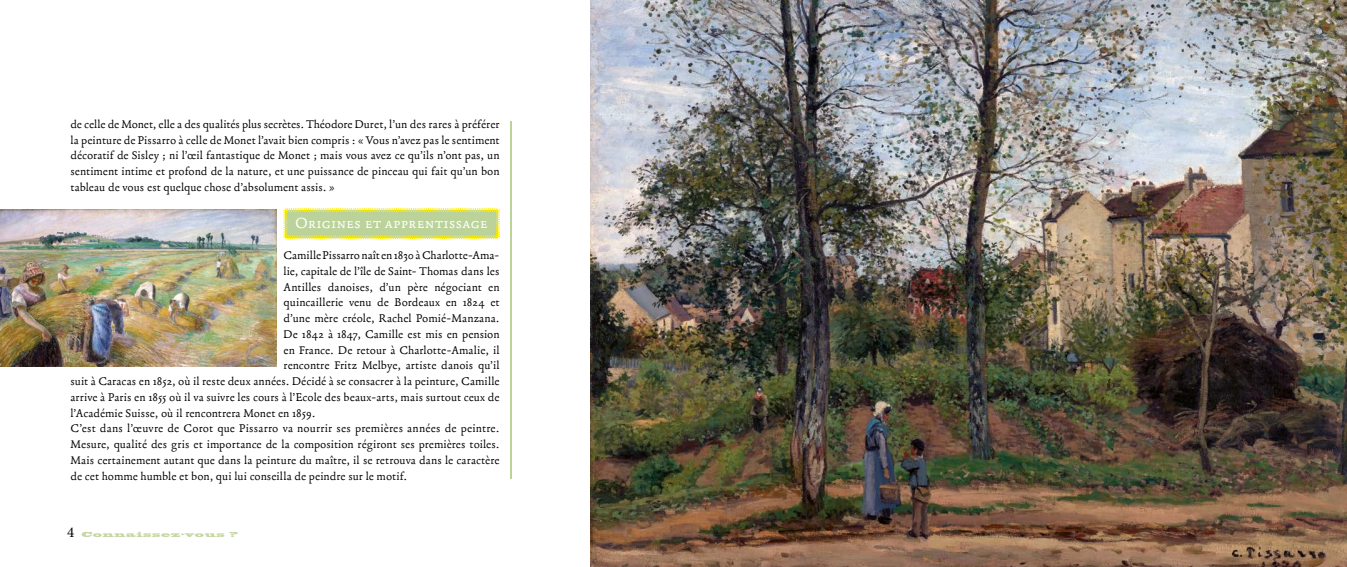
<style>
.page{position:relative;width:1347px;height:567px;background:#fff}
.page>*{position:absolute;margin:0;border:0;box-sizing:border-box;transform-origin:0 0}
.t1{font:17.5px "Fabiol SC";letter-spacing:-.005em;color:#fff}
.t2{font:13.12px/15.8px "Fabiol";letter-spacing:.005em;color:#000;text-align:justify}
.t3{font:6.88px "Blackoak Std";letter-spacing:.1em;color:#c5d8a4}
.s1{font-family:"Minion Pro";font-size:15px;color:#000}
</style>
<div class="page">
<svg style="left:283px;top:208px;width:217px;height:32px;background:#cada8d"></svg>
<img style="left:0;top:209px;width:276px;height:158px">
<img style="left:590px;top:0;width:756px;height:567px">
<hr style="left:510px;top:121px;width:2px;height:358px;background:#bbd39b">
<p class="t2" style="left:70px;top:116px;width:430px">de celle de Monet, elle a des qualités plus secrètes. Théodore Duret, l’un des rares à préférer la peinture de Pissarro à celle de Monet l’avait bien compris : « Vous n’avez pas le sentiment décoratif de Sisley ; ni l’œil fantastique de Monet ; mais vous avez ce qu’ils n’ont pas, un sentiment intime et profond de la nature, et une puissance de pinceau qui fait qu’un bon tableau de vous est quelque chose d’absolument assis. »</p>
<h1 class="t1" style="left:295px;top:213px;width:194px">Origines et apprentissage</h1>
<p class="t2" style="left:283px;top:248px;width:217px">Camille Pissarro naît en 1830 à Charlotte-Ama-</p>
<p class="t2" style="left:283px;top:263px;width:217px">lie, capitale de l’île de Saint- Thomas dans les</p>
<p class="t2" style="left:283px;top:279px;width:217px">Antilles danoises, d’un père négociant en</p>
<p class="t2" style="left:283px;top:295px;width:217px">quincaillerie venu de Bordeaux en 1824 et</p>
<p class="t2" style="left:283px;top:311px;width:217px">d’une mère créole, Rachel Pomié-Manzana.</p>
<p class="t2" style="left:283px;top:326px;width:217px">De 1842 à 1847, Camille est mis en pension</p>
<p class="t2" style="left:283px;top:342px;width:217px">en France. De retour à Charlotte-Amalie, il</p>
<p class="t2" style="left:283px;top:358px;width:217px">rencontre Fritz Melbye, artiste danois qu’il</p>
<p class="t2" style="left:70px;top:374px;width:430px">suit à Caracas en 1852, où il reste deux années. Décidé à se consacrer à la peinture, Camille</p>
<p class="t2" style="left:70px;top:389px;width:430px">arrive à Paris en 1855 où il va suivre les cours à l’Ecole des beaux-arts, mais surtout ceux de</p>
<p class="t2" style="left:70px;top:405px;width:246px">l’Académie Suisse, où il rencontrera Monet en 1859.</p>
<p class="t2" style="left:70px;top:421px;width:430px">C’est dans l’œuvre de Corot que Pissarro va nourrir ses premières années de peintre.</p>
<p class="t2" style="left:70px;top:437px;width:430px">Mesure, qualité des gris et importance de la composition régiront ses premières toiles.</p>
<p class="t2" style="left:70px;top:452px;width:430px">Mais certainement autant que dans la peinture du maître, il se retrouva dans le caractère</p>
<p class="t2" style="left:70px;top:468px;width:338px">de cet homme humble et bon, qui lui conseilla de peindre sur le motif.</p>
<p class="t3" style="left:67px;top:530px;width:172px"><span class="s1">4</span> Connaissez-vous ?</p>
</div>
